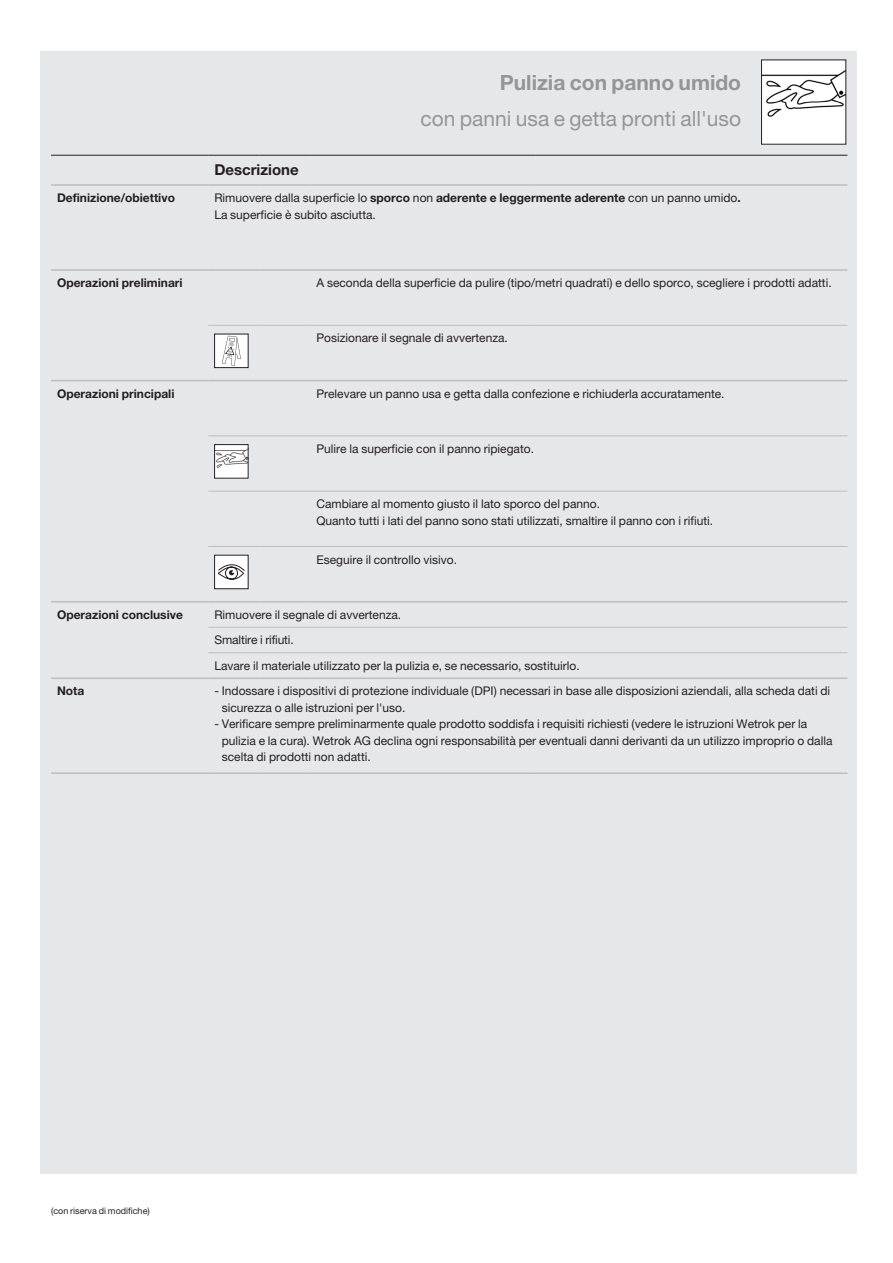
<style>
.page{position:relative;width:893px;height:1263px;background:#fff}
.page>*{position:absolute;margin:0;border:0;box-sizing:border-box;transform-origin:0 0}
.t1{font:21px "Helvetica Neue LT Pro";color:#939598}
.t2{font:700 21px "Helvetica Neue LT Pro";color:#939598}
.t3{font:700 15px "Helvetica Neue LT Pro";color:#231f20}
.t4{font:12px/16.5px "Helvetica Neue LT Pro";color:#231f20}
.t5{font:700 12px "Helvetica Neue LT Pro";color:#231f20}
.t6{font:9px "Helvetica Neue LT Pro";color:#231f20}
.s1{font-weight:700}
</style>
<div class="page">
<div style="left:40px;top:51px;width:817px;height:1123px;background:#e6e7e9"></div>
<hr style="left:51px;top:155px;width:157px;height:1px;background:#231f20">
<hr style="left:208px;top:155px;width:51px;height:1px;background:#231f20">
<hr style="left:259px;top:155px;width:51px;height:1px;background:#231f20">
<hr style="left:310px;top:155px;width:226px;height:1px;background:#231f20">
<hr style="left:536px;top:155px;width:311px;height:1px;background:#231f20">
<hr style="left:51px;top:184px;width:157px;height:2px;background:#bcbdc0">
<hr style="left:208px;top:184px;width:51px;height:2px;background:#bcbdc0">
<hr style="left:259px;top:184px;width:51px;height:2px;background:#bcbdc0">
<hr style="left:310px;top:184px;width:226px;height:2px;background:#bcbdc0">
<hr style="left:536px;top:184px;width:311px;height:2px;background:#bcbdc0">
<hr style="left:208px;top:436px;width:51px;height:1px;background:#bcbdc0">
<hr style="left:259px;top:436px;width:51px;height:1px;background:#bcbdc0">
<hr style="left:310px;top:436px;width:226px;height:1px;background:#bcbdc0">
<hr style="left:536px;top:436px;width:311px;height:1px;background:#bcbdc0">
<hr style="left:51px;top:269px;width:157px;height:2px;background:#bcbdc0">
<hr style="left:208px;top:269px;width:51px;height:2px;background:#bcbdc0">
<hr style="left:259px;top:269px;width:51px;height:2px;background:#bcbdc0">
<hr style="left:310px;top:269px;width:226px;height:2px;background:#bcbdc0">
<hr style="left:536px;top:269px;width:311px;height:2px;background:#bcbdc0">
<hr style="left:51px;top:380px;width:157px;height:1px;background:#bcbdc0">
<hr style="left:51px;top:601px;width:157px;height:1px;background:#bcbdc0">
<hr style="left:208px;top:601px;width:51px;height:1px;background:#bcbdc0">
<hr style="left:259px;top:601px;width:51px;height:1px;background:#bcbdc0">
<hr style="left:310px;top:601px;width:226px;height:1px;background:#bcbdc0">
<hr style="left:536px;top:601px;width:311px;height:1px;background:#bcbdc0">
<hr style="left:51px;top:677px;width:157px;height:2px;background:#bcbdc0">
<hr style="left:208px;top:677px;width:51px;height:2px;background:#bcbdc0">
<hr style="left:259px;top:677px;width:51px;height:2px;background:#bcbdc0">
<hr style="left:310px;top:677px;width:226px;height:2px;background:#bcbdc0">
<hr style="left:536px;top:677px;width:311px;height:2px;background:#bcbdc0">
<hr style="left:51px;top:772px;width:157px;height:2px;background:#bcbdc0">
<hr style="left:208px;top:772px;width:51px;height:2px;background:#bcbdc0">
<hr style="left:259px;top:772px;width:51px;height:2px;background:#bcbdc0">
<hr style="left:310px;top:772px;width:226px;height:2px;background:#bcbdc0">
<hr style="left:536px;top:772px;width:311px;height:2px;background:#bcbdc0">
<hr style="left:208px;top:325px;width:51px;height:1px;background:#bcbdc0">
<hr style="left:259px;top:325px;width:51px;height:1px;background:#bcbdc0">
<hr style="left:310px;top:325px;width:226px;height:1px;background:#bcbdc0">
<hr style="left:536px;top:325px;width:311px;height:1px;background:#bcbdc0">
<hr style="left:259px;top:491px;width:51px;height:1px;background:#bcbdc0">
<hr style="left:310px;top:491px;width:226px;height:1px;background:#bcbdc0">
<hr style="left:536px;top:491px;width:311px;height:1px;background:#bcbdc0">
<hr style="left:259px;top:546px;width:51px;height:1px;background:#bcbdc0">
<hr style="left:310px;top:546px;width:226px;height:1px;background:#bcbdc0">
<hr style="left:536px;top:546px;width:311px;height:1px;background:#bcbdc0">
<hr style="left:208px;top:491px;width:51px;height:1px;background:#bcbdc0">
<hr style="left:208px;top:546px;width:51px;height:1px;background:#bcbdc0">
<hr style="left:208px;top:627px;width:51px;height:1px;background:#bcbdc0">
<hr style="left:259px;top:627px;width:51px;height:1px;background:#bcbdc0">
<hr style="left:310px;top:627px;width:226px;height:1px;background:#bcbdc0">
<hr style="left:536px;top:627px;width:311px;height:1px;background:#bcbdc0">
<hr style="left:208px;top:652px;width:51px;height:1px;background:#bcbdc0">
<hr style="left:259px;top:652px;width:51px;height:1px;background:#bcbdc0">
<hr style="left:310px;top:652px;width:226px;height:1px;background:#bcbdc0">
<hr style="left:536px;top:652px;width:311px;height:1px;background:#bcbdc0">
<hr style="left:208px;top:380px;width:51px;height:1px;background:#bcbdc0">
<hr style="left:259px;top:380px;width:51px;height:1px;background:#bcbdc0">
<hr style="left:310px;top:380px;width:226px;height:1px;background:#bcbdc0">
<hr style="left:536px;top:380px;width:311px;height:1px;background:#bcbdc0">
<div style="left:215px;top:334px;width:33px;height:34px;background:#fff"></div>
<svg style="left:222px;top:336px;width:19px;height:30px"></svg>
<div style="left:214px;top:334px;width:34px;height:34px;border:1px solid #231f20"></div>
<img style="left:216px;top:446px;width:30px;height:30px">
<div style="left:214px;top:444px;width:34px;height:34px;border:1px solid #231f20"></div>
<div style="left:215px;top:555px;width:33px;height:34px;background:#fff"></div>
<svg style="left:218px;top:564px;width:26px;height:15px"></svg>
<div style="left:214px;top:555px;width:34px;height:34px;border:1px solid #231f20"></div>
<img style="left:763px;top:62px;width:81px;height:81px">
<p class="t3" style="left:214px;top:161px;width:86px">Descrizione</p>
<h1 class="t2" style="left:500px;top:70px;width:243px">Pulizia con panno umido</h1>
<h1 class="t1" style="left:420px;top:106px;width:322px">con panni usa e getta pronti all'uso</h1>
<p class="t5" style="left:57px;top:190px;width:119px">Definizione/obiettivo</p>
<p class="t4" style="left:214px;top:189px;width:528px">Rimuovere dalla superficie lo <span class="s1">sporco</span> non <span class="s1">aderente e leggermente aderente</span> con un panno umido<span class="s1">.<br></span>La superficie è subito asciutta.</p>
<p class="t5" style="left:57px;top:275px;width:127px">Operazioni preliminari</p>
<p class="t4" style="left:316px;top:274px;width:517px">A seconda della superficie da pulire (tipo/metri quadrati) e dello sporco, scegliere i prodotti adatti.</p>
<p class="t4" style="left:316px;top:330px;width:193px">Posizionare il segnale di avvertenza.</p>
<p class="t5" style="left:57px;top:386px;width:119px">Operazioni principali</p>
<p class="t4" style="left:316px;top:385px;width:410px">Prelevare un panno usa e getta dalla confezione e richiuderla accuratamente.</p>
<p class="t4" style="left:316px;top:440px;width:219px">Pulire la superficie con il panno ripiegato.</p>
<p class="t4" style="left:316px;top:495px;width:398px">Cambiare al momento giusto il lato sporco del panno.<br>Quanto tutti i lati del panno sono stati utilizzati, smaltire il panno con i rifiuti.</p>
<p class="t4" style="left:316px;top:551px;width:142px">Eseguire il controllo visivo.</p>
<p class="t5" style="left:57px;top:607px;width:127px">Operazioni conclusive</p>
<p class="t4" style="left:214px;top:602px;width:367px;line-height:25.5px">Rimuovere il segnale di avvertenza.<br>Smaltire i rifiuti.<br>Lavare il materiale utilizzato per la pulizia e, se necessario, sostituirlo.</p>
<p class="t5" style="left:57px;top:684px;width:29px">Nota</p>
<p class="t4" style="left:222px;top:683px;width:610px;text-indent:-8px">- Indossare i dispositivi di protezione individuale (DPI) necessari in base alle disposizioni aziendali, alla scheda dati di sicurezza o alle istruzioni per l'uso.</p>
<p class="t4" style="left:222px;top:716px;width:612px;text-indent:-8px">- Verificare sempre preliminarmente quale prodotto soddisfa i requisiti richiesti (vedere le istruzioni Wetrok per la pulizia e la cura). Wetrok AG declina ogni responsabilità per eventuali danni derivanti da un utilizzo improprio o dalla scelta di prodotti non adatti.</p>
<p class="t6" style="left:51px;top:1205px;width:100px">(con riserva di modifiche)</p>
</div>
